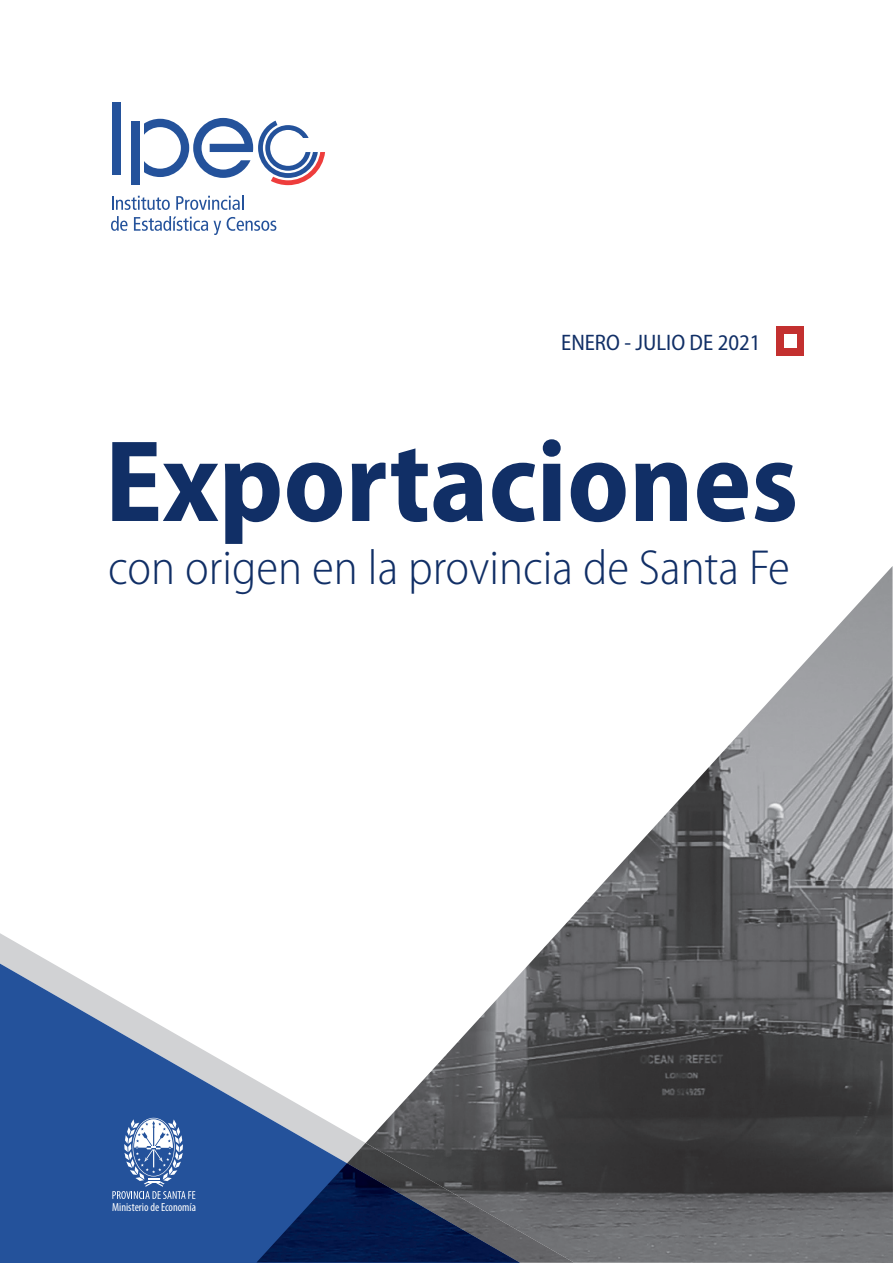
<style>
.page{position:relative;width:893px;height:1263px;background:#fff}
.page>*{position:absolute;margin:0;border:0;box-sizing:border-box;transform-origin:0 0}
.Subtítulo{font:700 semi-condensed 117px "Myriad Pro";color:#112f66}
.Subtítulo-2{font:300 semi-condensed 49.5px "Myriad Pro";color:#112f66}
.Subtítulo-3{font:semi-condensed 22.5px "Myriad Pro";color:#112f66}
.t1{font:condensed 11.7px "Myriad Pro";color:#fff}
</style>
<div class="page">
<svg style="left:0;top:933px;width:52px;height:30px"></svg>
<svg style="left:0;top:963px;width:366px;height:300px;fill:#24529b"></svg>
<img style="left:366px;top:566px;width:527px;height:697px">
<img style="left:347px;top:1143px;width:227px;height:120px">
<img style="left:256px;top:1163px;width:264px;height:100px">
<svg style="left:112px;top:196px;width:58px;height:14px"></svg>
<svg style="left:176px;top:195px;width:68px;height:15px"></svg>
<svg style="left:111px;top:216px;width:17px;height:15px"></svg>
<svg style="left:134px;top:216px;width:74px;height:15px"></svg>
<svg style="left:214px;top:221px;width:7px;height:14px"></svg>
<svg style="left:227px;top:217px;width:49px;height:14px"></svg>
<div style="left:131px;top:121px;width:9px;height:64px;background:#24529b"></div>
<div style="left:112px;top:102px;width:8px;height:73px;background:#24529b"></div>
<svg style="left:144px;top:118px;width:181px;height:67px"></svg>
<div style="left:777px;top:327px;width:27px;height:29px;background:#c3302f"></div>
<div style="left:784px;top:334px;width:13px;height:14px;background:#fff"></div>
<svg style="left:112px;top:1118px;width:83px;height:81px;background:#5c7eb4"></svg>
<p class="Subtítulo-3" style="left:561px;top:330px;width:201px">ENERO - JULIO DE 2021</p>
<p class="Subtítulo" style="left:105px;top:416px;width:695px">Exportaciones</p>
<p class="Subtítulo-2" style="left:108px;top:541px;width:683px">con origen en la provincia de Santa Fe</p>
<p class="t1" style="left:112px;top:1200px;width:85px">Ministerio de Economía</p>
</div>
